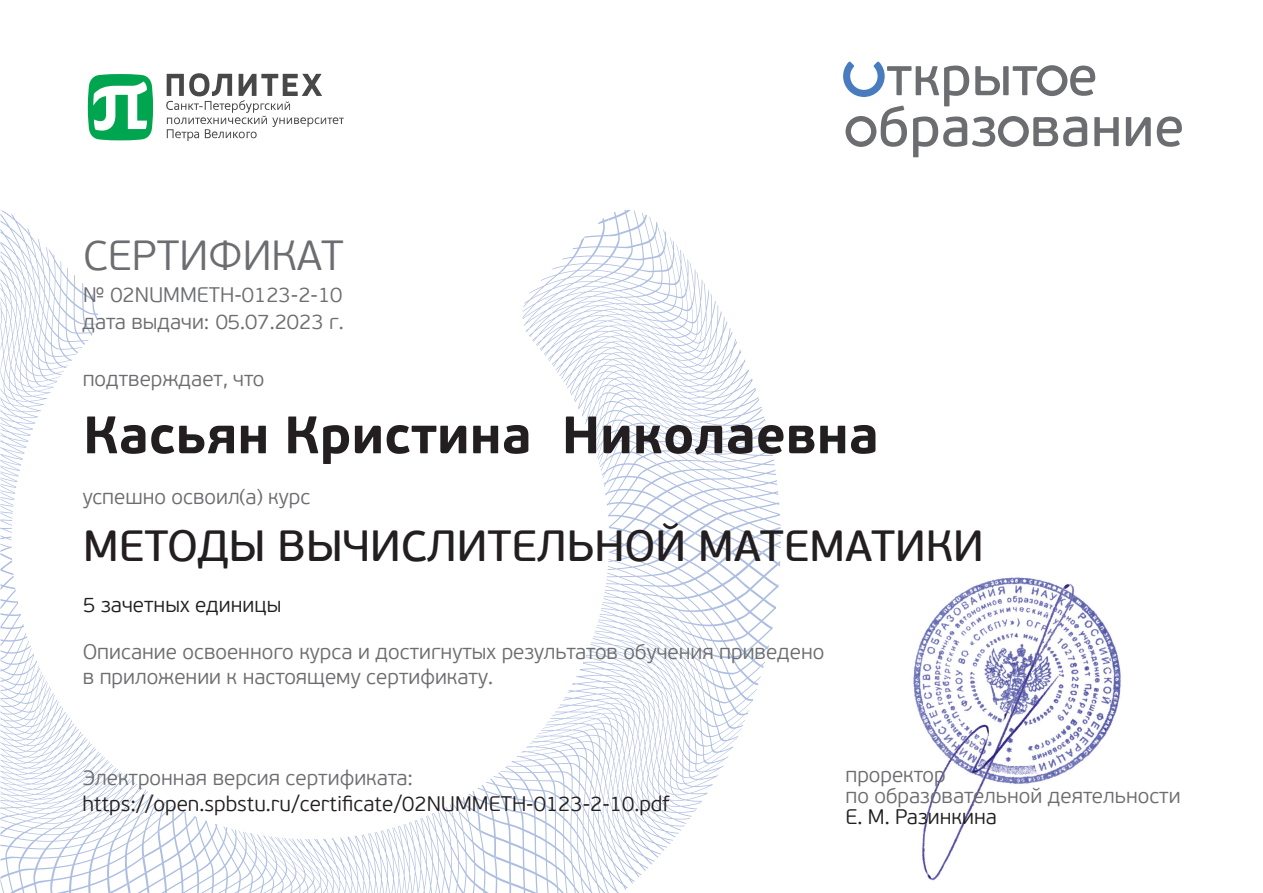
<style>
.page{position:relative;width:1263px;height:893px;background:#fff}
.page>*{position:absolute;margin:0;border:0;box-sizing:border-box;transform-origin:0 0}
.t1{font:700 52.5px "PF Beau Sans Pro";color:#231f20}
.t2{font:43.5px "PF Beau Sans Pro Bbook";color:#231f20}
.t3{font:300 42px "PF Beau Sans Pro";color:#6c6d70}
.t4{font:300 21px/25.2px "PF Beau Sans Pro";color:#6c6d70}
.t5{font:300 21px "PF Beau Sans Pro";color:#231f20}
</style>
<div class="page">
<svg style="left:524px;top:210px;width:245px;height:342px"></svg>
<svg style="left:0;top:210px;width:98px;height:342px"></svg>
<svg style="left:0;top:553px;width:160px;height:340px"></svg>
<svg style="left:127px;top:799px;width:336px;height:94px"></svg>
<svg style="left:463px;top:552px;width:317px;height:341px"></svg>
<svg style="left:490px;top:666px;width:274px;height:227px"></svg>
<svg style="left:843px;top:62px;width:276px;height:95px"></svg>
<svg style="left:1126px;top:117px;width:25px;height:29px"></svg>
<svg style="left:1157px;top:116px;width:25px;height:31px"></svg>
<svg style="left:166px;top:73px;width:178px;height:68px"></svg>
<svg style="left:88px;top:74px;width:65px;height:66px"></svg>
<img style="left:913px;top:577px;width:208px;height:304px">
<h3 class="t3" style="left:83px;top:231px;width:262px">СЕРТИФИКАТ</h3>
<p class="t4" style="left:83px;top:282px;width:261px">№ 02NUMMETH-0123-2-10</p>
<p class="t4" style="left:82px;top:310px;width:263px">дата выдачи: 05.07.2023 г.</p>
<p class="t4" style="left:83px;top:366px;width:183px">подтверждает, что</p>
<h1 class="t1" style="left:83px;top:402px;width:797px">Касьян Кристина Николаевна</h1>
<p class="t4" style="left:83px;top:485px;width:229px">успешно освоил(а) курс</p>
<h2 class="t2" style="left:83px;top:521px;width:902px">МЕТОДЫ ВЫЧИСЛИТЕЛЬНОЙ МАТЕМАТИКИ</h2>
<p class="t5" style="left:83px;top:593px;width:199px">5 зачетных единицы</p>
<p class="t4" style="left:83px;top:639px;width:743px">Описание освоенного курса и достигнутых результатов обучения приведено в приложении к настоящему сертификату.</p>
<p class="t4" style="left:83px;top:766px;width:332px">Электронная версия сертификата:</p>
<p class="t5" style="left:82px;top:792px;width:588px">https://open.spbstu.ru/certificate/02NUMMETH-0123-2-10.pdf</p>
<p class="t4" style="left:845px;top:764px;width:337px;line-height:21px">проректор<br>по образовательной деятельности</p>
<p class="t5" style="left:845px;top:805px;width:153px">Е. М. Разинкина</p>
</div>
